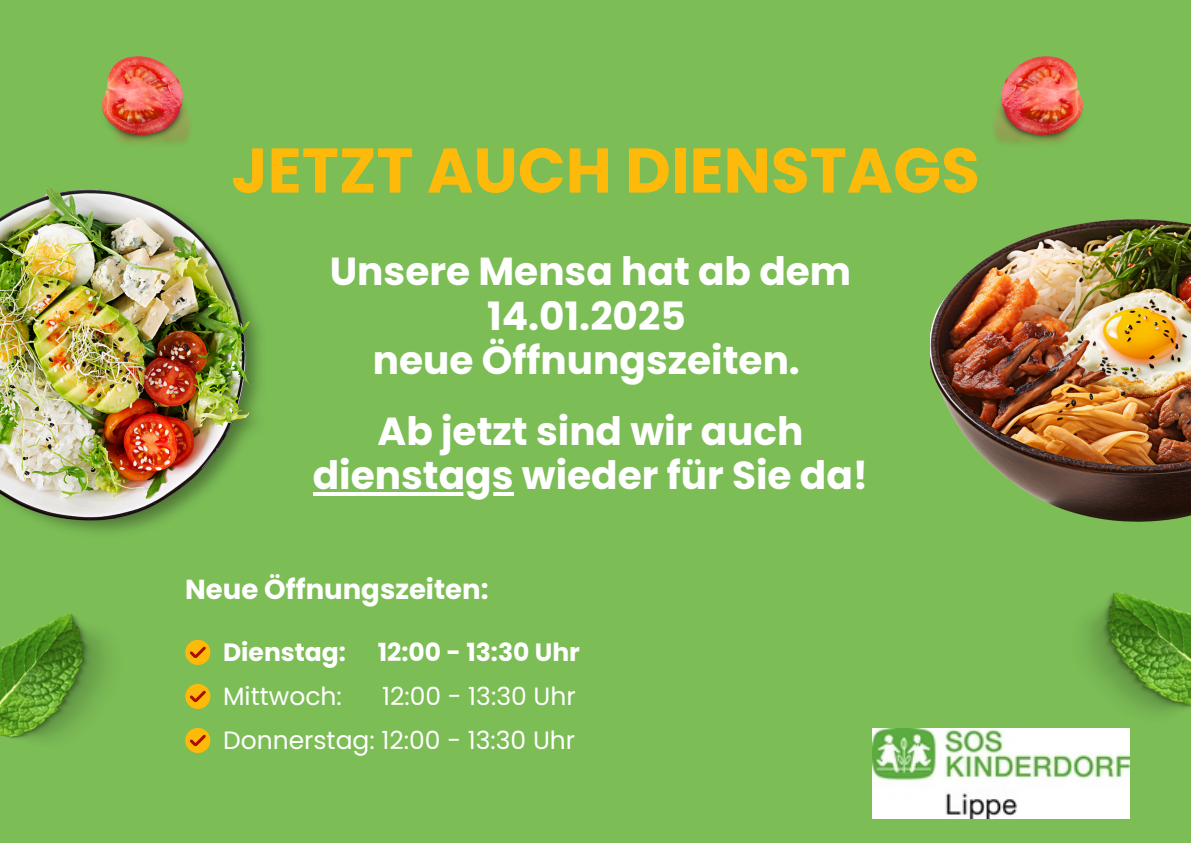
<style>
.page{position:relative;width:1191px;height:843px;background:#fff}
.page>*{position:absolute;margin:0;border:0;box-sizing:border-box;transform-origin:0 0}
.t1{font:700 62.9px "Poppins";color:#feba0a}
.t2{font:700 39px/44.2px "Poppins";color:#fff;text-align:center}
.t3{font:700 27.5px "Poppins";color:#fff}
.t4{font:25px "Poppins";color:#fff}
.t5{font:700 25px "Poppins";color:#fff}
</style>
<div class="page">
<div style="left:0;top:0;width:1190px;height:842px;background:#7cbd56"></div>
<img style="left:0;top:187px;width:260px;height:346px">
<img style="left:930px;top:220px;width:260px;height:302px">
<img style="left:0;top:613px;width:108px;height:127px">
<img style="left:1086px;top:592px;width:104px;height:169px">
<img style="left:102px;top:56px;width:88px;height:88px">
<img style="left:994px;top:56px;width:89px;height:88px">
<svg style="left:185px;top:639px;width:25px;height:25px"></svg>
<svg style="left:185px;top:683px;width:25px;height:25px"></svg>
<svg style="left:185px;top:728px;width:25px;height:24px"></svg>
<img style="left:872px;top:727px;width:257px;height:90px">
<svg style="left:313px;top:492px;width:200px;height:3px"></svg>
<p class="t1" style="left:231px;top:126px;width:750px">JETZT AUCH DIENSTAGS</p>
<p class="t2" style="left:330px;top:249px;width:523px">Unsere Mensa hat ab dem<br>14.01.2025<br>neue Öffnungszeiten.</p>
<p class="t2" style="left:377px;top:409px;width:427px">Ab jetzt sind wir auch</p>
<h2 class="t2" style="left:313px;top:453px;width:557px">dienstags wieder für Sie da!</h2>
<h2 class="t3" style="left:185px;top:569px;width:305px">Neue Öffnungszeiten:</h2>
<p class="t5" style="left:223px;top:634px;width:124px">Dienstag:</p>
<p class="t5" style="left:378px;top:634px;width:203px">12:00 - 13:30 Uhr</p>
<p class="t4" style="left:223px;top:678px;width:120px">Mittwoch:</p>
<p class="t4" style="left:382px;top:678px;width:195px">12:00 - 13:30 Uhr</p>
<h1 class="t4" style="left:223px;top:722px;width:353px">Donnerstag: 12:00 - 13:30 Uhr</h1>
</div>
